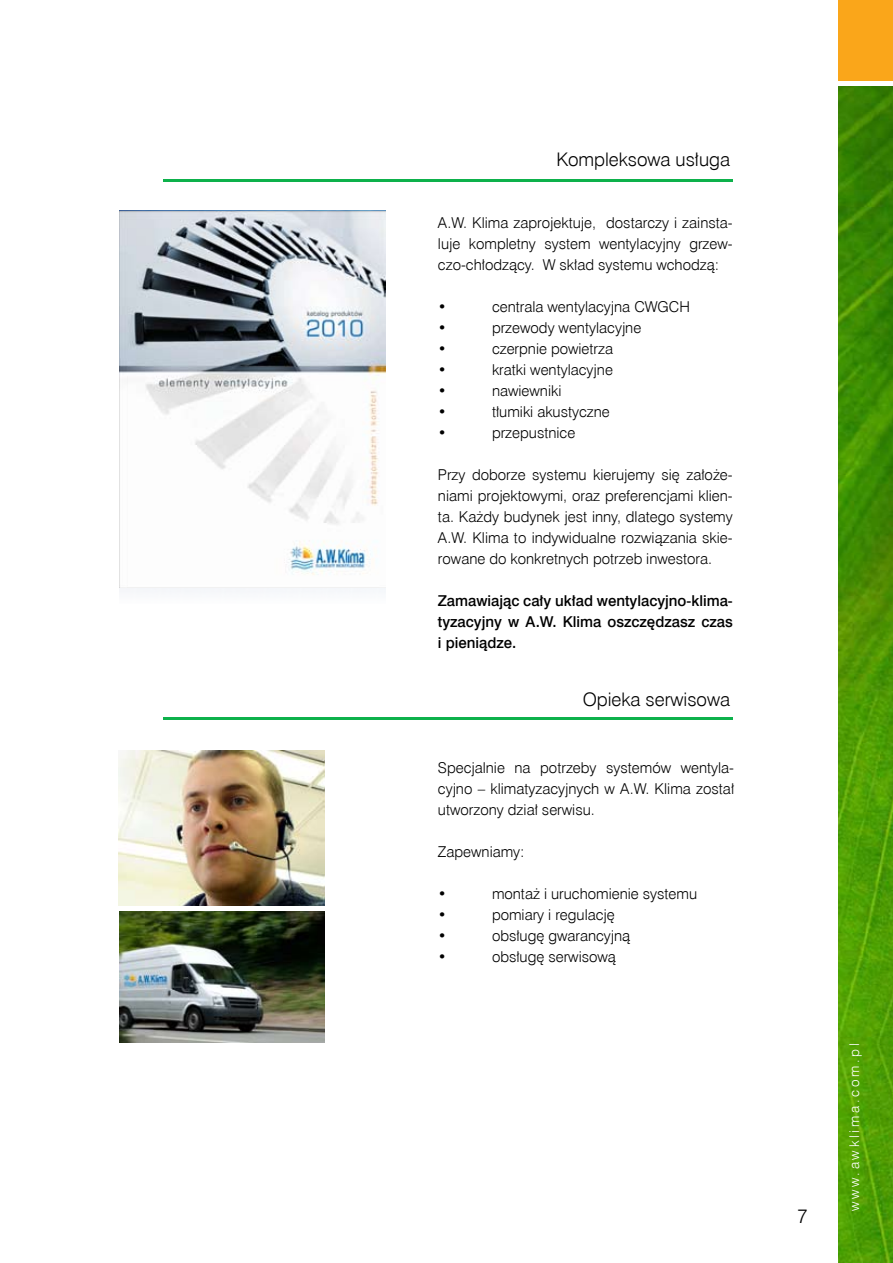
<style>
.page{position:relative;width:893px;height:1263px;background:#fff}
.page>*{position:absolute;margin:0;border:0;box-sizing:border-box;transform-origin:0 0}
.t1{font:19.5px "Swis 721 Lt EU";color:#000}
.t2{font:18.75px "Swis 721 Lt EU";color:#000}
.t3{font:15px/21px "Swis 721 Lt EU";color:#000;text-align:justify}
.t4{font:15px/21px "Swis 721 Md EU";color:#000;text-align:justify}
.t5{font:13.5px "Swis 721 Lt EU";letter-spacing:.2em;color:#fff}
</style>
<div class="page">
<img style="left:839px;top:86px;width:54px;height:959px">
<img style="left:839px;top:1045px;width:54px;height:218px">
<div style="left:839px;top:0;width:54px;height:81px;background:#faa61a"></div>
<img style="left:119px;top:210px;width:267px;height:382px">
<img style="left:120px;top:212px;width:265px;height:375px">
<img style="left:120px;top:912px;width:204px;height:130px">
<hr style="left:164px;top:717px;width:569px;height:2px;background:#0db14b">
<img style="left:118px;top:751px;width:206px;height:154px">
<hr style="left:164px;top:180px;width:569px;height:2px;background:#0db14b">
<p class="t2" style="left:556px;top:148px;width:175px">Kompleksowa usługa</p>
<p class="t3" style="left:438px;top:213px;width:296px">A.W. Klima zaprojektuje, dostarczy i zainsta&shy;luje kompletny system wentylacyjny grzew&shy;czo-chłodzący. W skład systemu wchodzą:</p>
<p class="t3" style="left:438px;top:297px;width:10px">•</p>
<p class="t3" style="left:492px;top:297px;width:199px">centrala wentylacyjna CWGCH</p>
<p class="t3" style="left:438px;top:318px;width:10px">•</p>
<p class="t3" style="left:492px;top:318px;width:151px">przewody wentylacyjne</p>
<p class="t3" style="left:438px;top:339px;width:10px">•</p>
<p class="t3" style="left:492px;top:339px;width:123px">czerpnie powietrza</p>
<p class="t3" style="left:438px;top:360px;width:10px">•</p>
<p class="t3" style="left:492px;top:360px;width:122px">kratki wentylacyjne</p>
<p class="t3" style="left:438px;top:381px;width:10px">•</p>
<p class="t3" style="left:492px;top:381px;width:71px">nawiewniki</p>
<p class="t3" style="left:438px;top:402px;width:10px">•</p>
<p class="t3" style="left:492px;top:402px;width:119px">tłumiki akustyczne</p>
<p class="t3" style="left:438px;top:423px;width:10px">•</p>
<p class="t3" style="left:492px;top:423px;width:85px">przepustnice</p>
<p class="t3" style="left:438px;top:465px;width:296px">Przy doborze systemu kierujemy się założe&shy;niami projektowymi, oraz preferencjami klien&shy;ta. Każdy budynek jest inny, dlatego systemy A.W. Klima to indywidualne rozwiązania skie&shy;rowane do konkretnych potrzeb inwestora.</p>
<p class="t4" style="left:438px;top:591px;width:296px">Zamawiając cały układ wentylacyjno-klima&shy;tyzacyjny w A.W. Klima oszczędzasz czas i pieniądze.</p>
<p class="t2" style="left:583px;top:688px;width:149px">Opieka serwisowa</p>
<p class="t3" style="left:438px;top:757px;width:298px">Specjalnie na potrzeby systemów wentyla&shy;cyjno – klimatyzacyjnych w A.W. Klima został utworzony dział serwisu.</p>
<p class="t3" style="left:438px;top:841px;width:88px">Zapewniamy:</p>
<p class="t3" style="left:438px;top:883px;width:10px">•</p>
<p class="t3" style="left:492px;top:883px;width:207px">montaż i uruchomienie systemu</p>
<p class="t3" style="left:438px;top:904px;width:10px">•</p>
<p class="t3" style="left:492px;top:904px;width:124px">pomiary i regulację</p>
<p class="t3" style="left:438px;top:925px;width:10px">•</p>
<p class="t3" style="left:492px;top:925px;width:140px">obsługę gwarancyjną</p>
<p class="t3" style="left:438px;top:947px;width:10px">•</p>
<p class="t3" style="left:492px;top:947px;width:125px">obsługę serwisową</p>
<h1 class="t1" style="left:797px;top:1204px;width:12px">7</h1>
<p class="t5" style="left:846px;top:1211px;width:169px;rotate:-90deg">www.awklima.com.pl</p>
</div>
